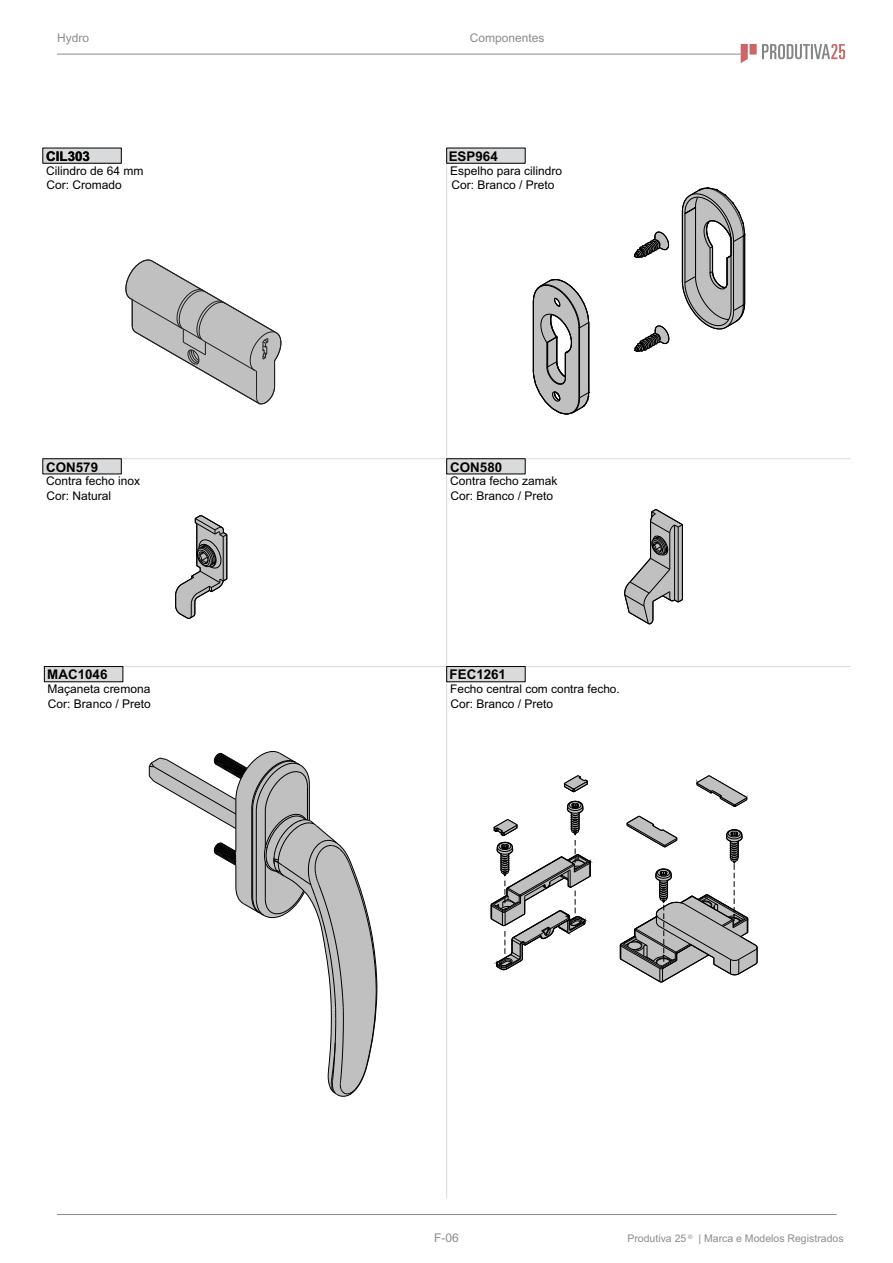
<style>
.page{position:relative;width:893px;height:1263px;background:#fff}
.page>*{position:absolute;margin:0;border:0;box-sizing:border-box;transform-origin:0 0}
.t1{font:700 13.35px "Arial";color:#000}
.t2{font:12px/14.4px "Arial";color:#000}
.t3{font:12px "Arial";color:#8c8c8c}
.t4{font:11.85px "Arial";color:#000}
.t5{font:10.5px "Arial";color:#8c8c8c}
</style>
<div class="page">
<hr style="left:446px;top:148px;width:1px;height:1050px;background:#d9dadb">
<hr style="left:43px;top:458px;width:808px;height:1px;background:#d9dadb">
<hr style="left:43px;top:666px;width:808px;height:1px;background:#d9dadb">
<div style="left:43px;top:148px;width:78px;height:15px;background:#d9dadb"></div>
<div style="left:42px;top:148px;width:80px;height:16px;border:1px solid #000"></div>
<div style="left:447px;top:148px;width:78px;height:15px;background:#d9dadb"></div>
<div style="left:446px;top:148px;width:80px;height:16px;border:1px solid #000"></div>
<div style="left:43px;top:459px;width:78px;height:15px;background:#d9dadb"></div>
<div style="left:42px;top:458px;width:80px;height:16px;border:1px solid #000"></div>
<div style="left:447px;top:459px;width:78px;height:15px;background:#d9dadb"></div>
<div style="left:446px;top:458px;width:80px;height:16px;border:1px solid #000"></div>
<div style="left:44px;top:666px;width:79px;height:16px;background:#d9dadb"></div>
<div style="left:44px;top:666px;width:79px;height:16px;border:1px solid #000"></div>
<svg style="left:125px;top:259px;width:156px;height:145px"></svg>
<hr style="left:227px;top:534px;width:1px;height:45px;background:#000">
<svg style="left:175px;top:515px;width:52px;height:104px"></svg>
<svg style="left:533px;top:279px;width:57px;height:135px"></svg>
<svg style="left:634px;top:326px;width:35px;height:26px"></svg>
<svg style="left:634px;top:232px;width:35px;height:26px"></svg>
<svg style="left:682px;top:187px;width:63px;height:142px"></svg>
<svg style="left:624px;top:509px;width:59px;height:115px"></svg>
<svg style="left:148px;top:751px;width:230px;height:346px"></svg>
<svg style="left:564px;top:775px;width:24px;height:17px"></svg>
<svg style="left:697px;top:775px;width:50px;height:32px"></svg>
<svg style="left:491px;top:800px;width:101px;height:170px"></svg>
<svg style="left:620px;top:816px;width:138px;height:166px"></svg>
<div style="left:447px;top:666px;width:78px;height:16px;background:#d9dadb"></div>
<div style="left:446px;top:666px;width:80px;height:16px;border:1px solid #000"></div>
<hr style="left:57px;top:1214px;width:780px;height:1px;background:#8c8c8c">
<svg style="left:741px;top:44px;width:104px;height:19px"></svg>
<hr style="left:57px;top:54px;width:684px;height:1px;background:#8c8c8c">
<p class="t3" style="left:57px;top:34px;width:34px">Hydro</p>
<p class="t3" style="left:470px;top:34px;width:76px">Componentes</p>
<p class="t1" style="left:46px;top:151px;width:45px">CIL303</p>
<p class="t1" style="left:449px;top:151px;width:51px">ESP964</p>
<p class="t2" style="left:46px;top:164px;width:99px">Cilindro de 64 mm</p>
<p class="t2" style="left:450px;top:164px;width:114px">Espelho para cilindro</p>
<p class="t2" style="left:46px;top:179px;width:77px">Cor: Cromado</p>
<p class="t2" style="left:452px;top:179px;width:104px">Cor: Branco / Preto</p>
<p class="t1" style="left:46px;top:462px;width:53px">CON579</p>
<p class="t1" style="left:450px;top:462px;width:53px">CON580</p>
<p class="t2" style="left:46px;top:475px;width:96px">Contra fecho inox</p>
<p class="t2" style="left:450px;top:475px;width:109px">Contra fecho zamak<br>Cor: Branco / Preto</p>
<p class="t2" style="left:46px;top:489px;width:66px">Cor: Natural</p>
<p class="t1" style="left:47px;top:669px;width:62px">MAC1046</p>
<p class="t2" style="left:48px;top:683px;width:105px">Maçaneta cremona<br>Cor: Branco / Preto</p>
<p class="t1" style="left:450px;top:669px;width:58px">FEC1261</p>
<p class="t4" style="left:450px;top:685px;width:171px">Fecho central com contra fecho.</p>
<p class="t2" style="left:450px;top:697px;width:104px">Cor: Branco / Preto</p>
<p class="t3" style="left:434px;top:1233px;width:26px">F-06</p>
<p class="t5" style="left:627px;top:1234px;width:218px">Produtiva 25 <sup>®</sup> | Marca e Modelos Registrados</p>
</div>
